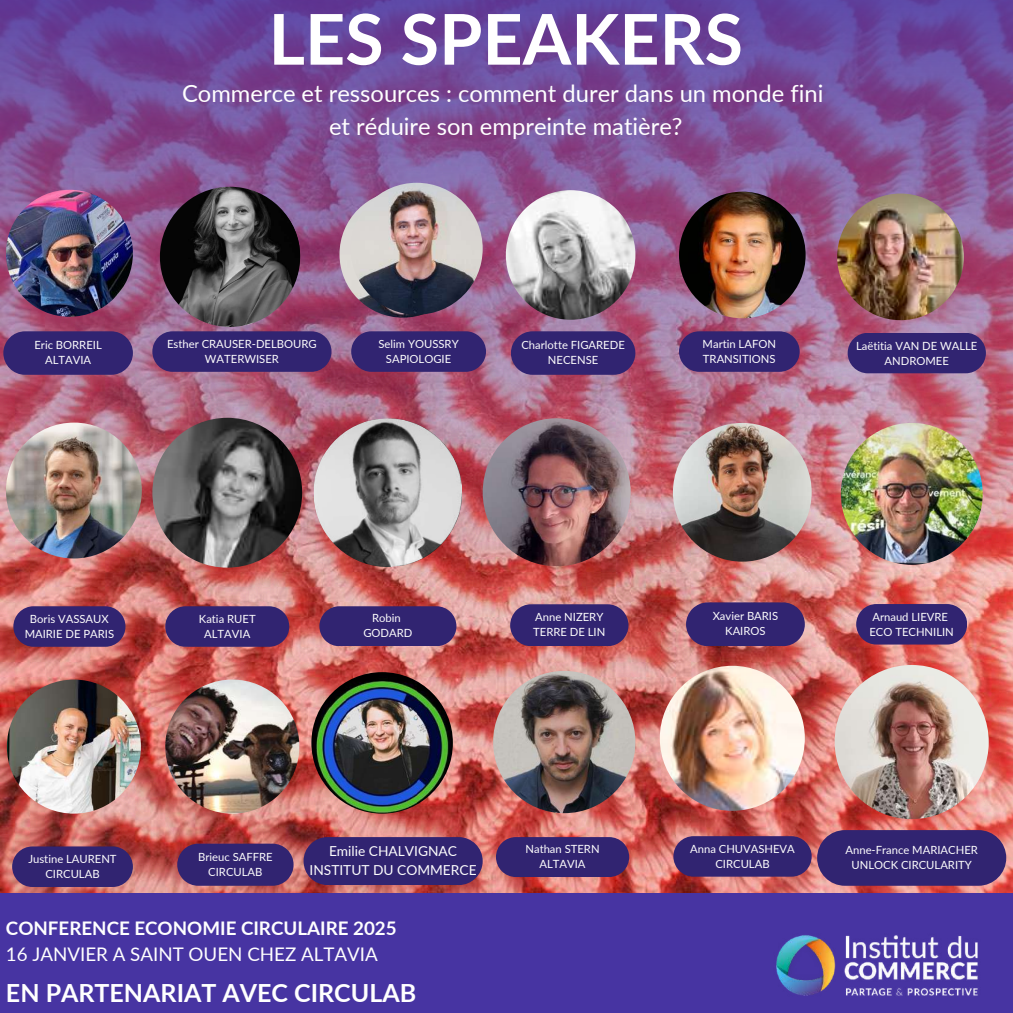
<style>
.page{position:relative;width:1013px;height:1013px;background:#fff}
.page>*{position:absolute;margin:0;border:0;box-sizing:border-box;transform-origin:0 0}
.t1{font:700 70px "Lato";color:#fff}
.t2{font:700 25px "Lato";color:#fff}
.t3{font:23.75px/32.8px "Lato";color:#fff;text-align:center}
.t4{font:700 18.75px "Lato";color:#fff}
.t5{font:18.75px "Lato";color:#fff}
.t6{font:13.75px/18.8px "Lato";color:#fdfdfd;text-align:center}
.t7{font:11.25px/15px "Lato";color:#fdfdfd;text-align:center}
</style>
<div class="page">
<img style="left:1px;top:567px;width:1011px;height:325px">
<img style="left:1px;top:0;width:1011px;height:567px">
<img style="left:6px;top:190px;width:127px;height:127px;border-radius:50%">
<img style="left:152px;top:418px;width:150px;height:149px;border-radius:50%">
<img style="left:506px;top:190px;width:129px;height:130px;border-radius:50%">
<img style="left:840px;top:423px;width:142px;height:142px;border-radius:50%">
<img style="left:679px;top:192px;width:126px;height:126px;border-radius:50%">
<img style="left:311px;top:672px;width:142px;height:141px;border-radius:50%">
<img style="left:311px;top:416px;width:153px;height:153px">
<img style="left:6px;top:422px;width:136px;height:136px;border-radius:50%">
<img style="left:673px;top:423px;width:138px;height:138px;border-radius:50%">
<img style="left:165px;top:679px;width:134px;height:134px;border-radius:50%">
<img style="left:7px;top:679px;width:134px;height:134px;border-radius:50%">
<img style="left:493px;top:671px;width:142px;height:142px;border-radius:50%">
<img style="left:837px;top:193px;width:126px;height:127px;border-radius:50%">
<img style="left:482px;top:418px;width:148px;height:148px;border-radius:50%">
<img style="left:659px;top:665px;width:145px;height:145px;border-radius:50%">
<div style="left:0;top:892px;width:1012px;height:120px;background:#4734a2"></div>
<img style="left:776px;top:935px;width:202px;height:61px">
<div style="left:3px;top:331px;width:130px;height:44px;background:#312471;border-radius:22px"></div>
<div style="left:511px;top:331px;width:124px;height:44px;background:#312471;border-radius:22px"></div>
<div style="left:679px;top:331px;width:120px;height:41px;background:#312471;border-radius:20px"></div>
<svg style="left:686px;top:602px;width:118px;height:44px"></svg>
<div style="left:847px;top:333px;width:138px;height:40px;background:#312471;border-radius:20px"></div>
<svg style="left:319px;top:606px;width:137px;height:40px"></svg>
<div style="left:165px;top:606px;width:124px;height:40px;background:#312471;border-radius:20px"></div>
<div style="left:13px;top:606px;width:112px;height:40px;background:#312471;border-radius:20px"></div>
<div style="left:856px;top:604px;width:111px;height:40px;background:#312471;border-radius:20px"></div>
<svg style="left:510px;top:604px;width:118px;height:42px"></svg>
<div style="left:12px;top:846px;width:121px;height:41px;background:#312471;border-radius:20px"></div>
<svg style="left:177px;top:843px;width:116px;height:42px"></svg>
<div style="left:303px;top:837px;width:179px;height:48px;background:#312471;border-radius:24px"></div>
<div style="left:673px;top:836px;width:138px;height:40px;background:#312471;border-radius:20px"></div>
<svg style="left:496px;top:837px;width:133px;height:40px"></svg>
<div style="left:152px;top:331px;width:179px;height:41px;background:#312471;border-radius:20px"></div>
<img style="left:339px;top:191px;width:127px;height:126px;border-radius:50%">
<div style="left:351px;top:331px;width:135px;height:41px;background:#312471;border-radius:20px"></div>
<div style="left:817px;top:830px;width:189px;height:55px;background:#312471;border-radius:28px"></div>
<img style="left:160px;top:187px;width:140px;height:140px;border-radius:50%">
<img style="left:351px;top:183px;width:131px;height:132px;border-radius:50%">
<img style="left:834px;top:665px;width:154px;height:154px;border-radius:50%">
<h1 class="t1" style="left:268px;top:-4px;width:476px">LES SPEAKERS</h1>
<h3 class="t3" style="left:182px;top:77px;width:643px">Commerce et ressources : comment durer dans un monde fini et réduire son empreinte matière?</h3>
<p class="t7" style="left:167px;top:336px;width:151px">Esther CRAUSER-DELBOURG<br>WATERWISER</p>
<p class="t7" style="left:378px;top:336px;width:82px">Selim YOUSSRY<br>SAPIOLOGIE</p>
<p class="t7" style="left:34px;top:337px;width:69px">Eric BORREIL<br>ALTAVIA</p>
<p class="t7" style="left:521px;top:337px;width:105px">Charlotte FIGAREDE<br>NECENSE</p>
<p class="t7" style="left:702px;top:336px;width:75px;text-align:left">Martin LAFON<br>TRANSITIONS</p>
<p class="t7" style="left:856px;top:338px;width:123px">Laëtitia VAN DE WALLE<br>ANDROMEE</p>
<p class="t7" style="left:712px;top:608px;width:67px">Xavier BARIS<br>KAIROS</p>
<p class="t7" style="left:25px;top:611px;width:91px">Boris VASSAUX<br>MAIRIE DE PARIS</p>
<p class="t7" style="left:869px;top:609px;width:86px;text-align:left">Arnaud LIEVRE<br>ECO TECHNILIN</p>
<p class="t7" style="left:533px;top:609px;width:74px;text-align:left">Anne NIZERY<br>TERRE DE LIN</p>
<p class="t7" style="left:363px;top:610px;width:50px">Robin<br>GODARD</p>
<p class="t7" style="left:199px;top:611px;width:58px">Katia RUET<br>ALTAVIA</p>
<p class="t7" style="left:525px;top:841px;width:76px">Nathan STERN<br>ALTAVIA</p>
<p class="t7" style="left:28px;top:851px;width:90px">Justine LAURENT<br>CIRCULAB</p>
<p class="t7" style="left:198px;top:848px;width:76px">Brieuc SAFFRE<br>CIRCULAB</p>
<p class="t6" style="left:309px;top:841px;width:169px">Emilie CHALVIGNAC<br>INSTITUT DU COMMERCE</p>
<p class="t7" style="left:690px;top:841px;width:106px">Anna CHUVASHEVA<br>CIRCULAB</p>
<h3 class="t4" style="left:6px;top:916px;width:392px">CONFERENCE ECONOMIE CIRCULAIRE 2025</h3>
<h3 class="t5" style="left:6px;top:942px;width:373px">16 JANVIER A SAINT OUEN CHEZ ALTAVIA</h3>
<h2 class="t2" style="left:6px;top:976px;width:412px">EN PARTENARIAT AVEC CIRCULAB</h2>
<p class="t7" style="left:845px;top:842px;width:134px">Anne-France MARIACHER<br>UNLOCK CIRCULARITY</p>
</div>
